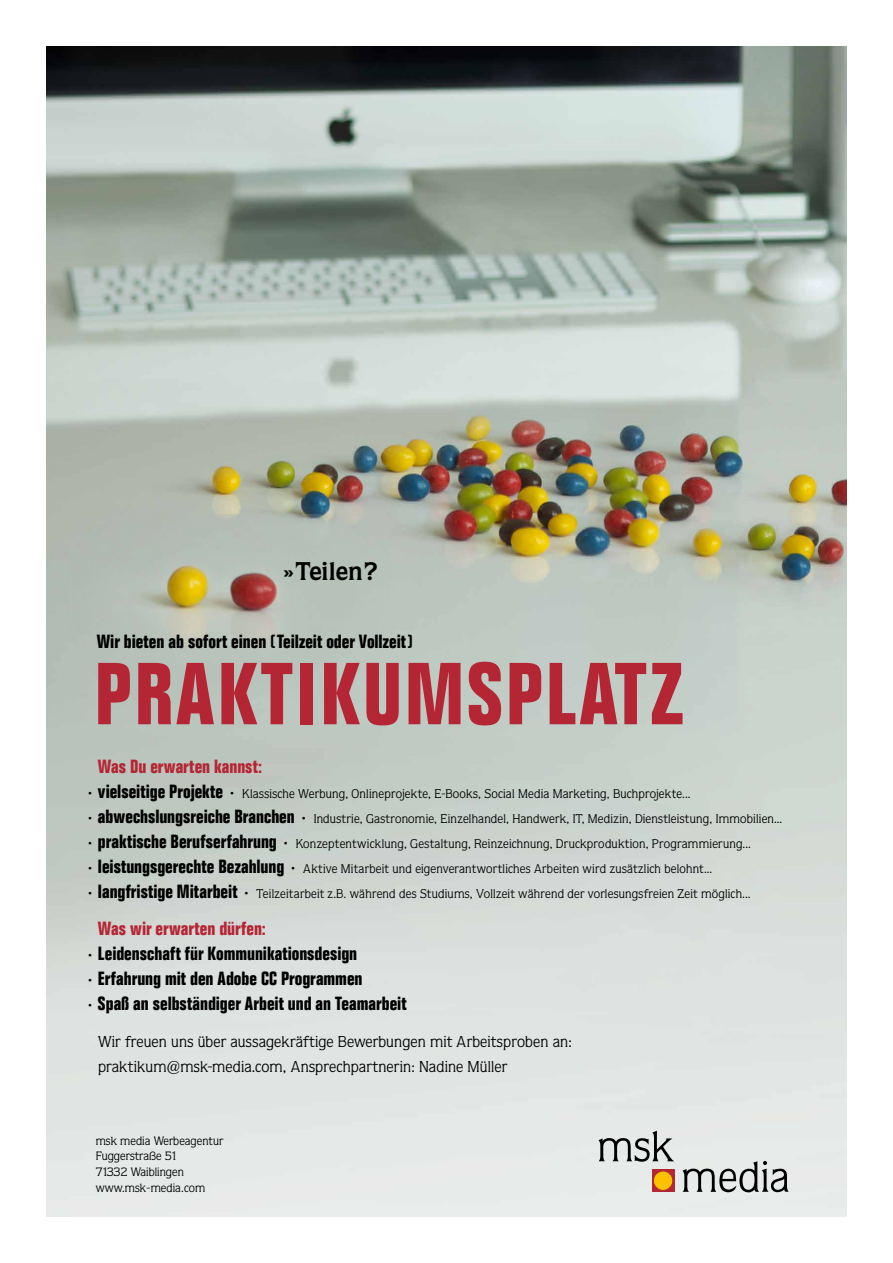
<style>
.page{position:relative;width:893px;height:1263px;background:#fff}
.page>*{position:absolute;margin:0;border:0;box-sizing:border-box;transform-origin:0 0}
.t1{font:700 condensed 85.95px "Folio";letter-spacing:.04em;color:#b52635}
.t2{font:700 25.35px "Quorum BQ";color:#000}
.t3{font:700 condensed 18.75px/24.9px "Folio";color:#000}
.t4{font:700 condensed 18.75px "Folio";color:#b52635}
.t5{font:15.6px/24.9px "Quorum BQ";letter-spacing:.005em;color:#000}
.t6{font:12.45px/24.9px "Quorum BQ";letter-spacing:.015em;color:#000}
.t7{font:12px/15.9px "Quorum BQ";color:#000}
.s1{font-family:"Folio";font-stretch:condensed}
.s2{font-family:"Folio";font-weight:700;font-stretch:condensed;font-size:18.75px}
</style>
<div class="page">
<img style="left:47px;top:47px;width:799px;height:1169px">
<img style="left:56px;top:515px;width:424px;height:183px">
<svg style="left:682px;top:1161px;width:106px;height:31px;background:#a7aaa9"></svg>
<svg style="left:598px;top:1131px;width:76px;height:31px;background:#abadad"></svg>
<div style="left:652px;top:1169px;width:22px;height:23px;background:#b52635"></div>
<div style="left:653px;top:1171px;width:20px;height:19px;background:#fcc200;border-radius:50%"></div>
<div style="left:653px;top:1171px;width:20px;height:19px;border:1px solid #b52635;border-radius:50%"></div>
<h2 class="t2" style="left:283px;top:557px;width:96px"><span class="s1">»</span> Teilen?</h2>
<h3 class="t3" style="left:97px;top:629px;width:318px">Wir bieten ab sofort einen (Teilzeit oder Vollzeit)</h3>
<h1 class="t1" style="left:94px;top:646px;width:590px">PRAKTIKUMSPLATZ</h1>
<h3 class="t4" style="left:98px;top:756px;width:166px">Was Du erwarten kannst:</h3>
<p class="t6" style="left:88px;top:781px;width:696px"><span class="s2">· vielseitige Projekte ·</span> Klassische Werbung, Onlineprojekte, E-Books, Social Media Marketing, Buchprojekte...<br><span class="s2">· abwechslungsreiche Branchen ·</span> Industrie, Gastronomie, Einzelhandel, Handwerk, IT, Medizin, Dienstleistung, Immobilien... <span class="s2">· praktische Berufserfahrung ·</span> Konzeptentwicklung, Gestaltung, Reinzeichnung, Druckproduktion, Programmierung...<br><span class="s2">· leistungsgerechte Bezahlung ·</span> Aktive Mitarbeit und eigenverantwortliches Arbeiten wird zusätzlich belohnt...<br><span class="s2">· langfristige Mitarbeit ·</span> Teilzeitarbeit z.B. während des Studiums, Vollzeit während der vorlesungsfreien Zeit möglich...</p>
<h3 class="t4" style="left:98px;top:918px;width:169px">Was wir erwarten dürfen:</h3>
<h3 class="t3" style="left:88px;top:941px;width:320px">· Leidenschaft für Kommunikationsdesign<br>· Erfahrung mit den Adobe CC Programmen<br>· Spaß an selbständiger Arbeit und an Teamarbeit</h3>
<p class="t5" style="left:98px;top:1030px;width:476px">Wir freuen uns über aussagekräftige Bewerbungen mit Arbeitsproben an: praktikum@msk-media.com, Ansprechpartnerin: Nadine Müller</p>
<p class="t7" style="left:96px;top:1133px;width:129px">msk media Werbeagentur<br>Fuggerstraße 51<br>71332 Waiblingen www.msk-media.com</p>
</div>
